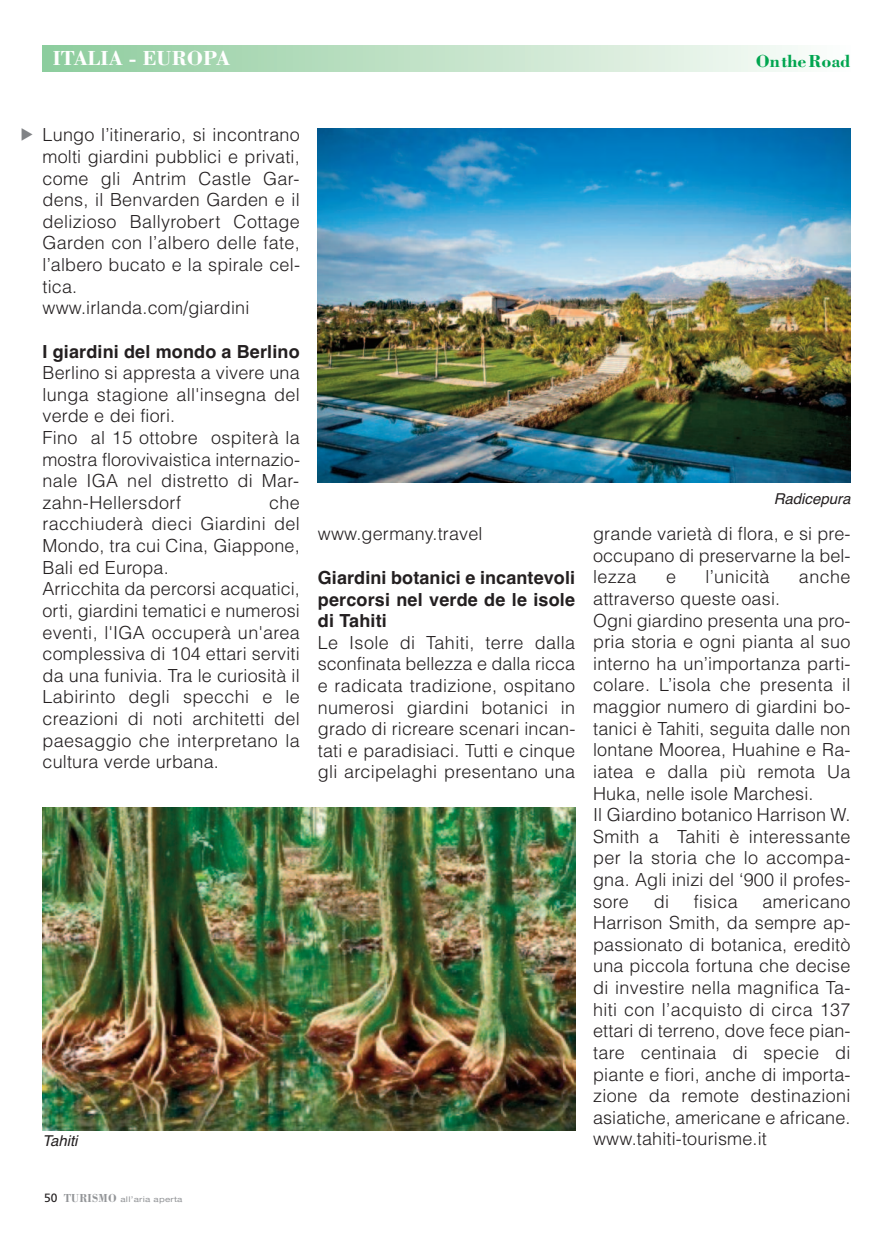
<style>
.page{position:relative;width:893px;height:1234px;background:#fff}
.page>*{position:absolute;margin:0;border:0;box-sizing:border-box;transform-origin:0 0}
.t1{font:700 21px "Bodoni";color:#fff}
.t2{font:300 18px/21.6px "Helvetica";letter-spacing:.01em;color:#231f20}
.t3{font:700 18px/21.6px "Helvetica";letter-spacing:.01em;color:#231f20;text-align:justify}
.t4{font:700 18px "Bodoni";color:#00a54f}
.t5{font:italic 15px "Helvetica";color:#231f20}
.t6{font:7.8px "Helvetica Neue";letter-spacing:.025em;color:#939598;scale:1.25 1}
.s1{font-family:"Frutiger";font-size:12px;color:#231f20}
.s2{font-family:"Bodoni";font-weight:700;font-size:12px}
</style>
<div class="page">
<div style="left:43px;top:45px;width:807px;height:27px;background:linear-gradient(to right,#8ecc9c,#fcfcfa)"></div>
<img style="left:43px;top:807px;width:532px;height:322px">
<img style="left:318px;top:128px;width:532px;height:354px">
<p class="t1" style="left:53px;top:45px;width:179px">ITALIA - EUROPA</p>
<p class="t4" style="left:756px;top:50px;width:96px">OntheRoad</p>
<p class="t2" style="left:43px;top:126px;width:259px">Lungo l’itinerario, si incontrano molti giardini pubblici e privati, come gli Antrim Castle Gar&shy;dens, il Benvarden Garden e il delizioso Ballyrobert Cottage<br>Garden con l’albero delle fate, l’albero bucato e la spirale cel&shy;tica.<br>www.irlanda.com/giardini</p>
<p class="t3" style="left:43px;top:341px;width:259px">I giardini del mondo a Berlino</p>
<p class="t2" style="left:43px;top:363px;width:259px">Berlino si appresta a vivere una lunga stagione all'insegna del verde e dei fiori.<br>Fino al 15 ottobre ospiterà la mostra florovivaistica internazio&shy;nale IGA nel distretto di Mar&shy;zahn-Hellersdorf</p>
<p class="t2" style="left:43px;top:493px;width:259px;text-indent:227px">che racchiuderà dieci Giardini del<br>Mondo, tra cui Cina, Giappone,<br>Bali ed Europa.<br>Arricchita da percorsi acquatici, orti, giardini tematici e numerosi eventi, l'IGA occuperà un'area complessiva di 104 ettari serviti da una funivia. Tra le curiosità il<br>Labirinto degli specchi e le creazioni di noti architetti del paesaggio che interpretano la cultura verde urbana.</p>
<p class="t2" style="left:318px;top:524px;width:166px">www.germany.travel</p>
<p class="t3" style="left:318px;top:566px;width:259px">Giardini botanici e incantevoli percorsi nel verde de le isole di Tahiti</p>
<p class="t2" style="left:318px;top:633px;width:259px;text-align:justify">Le Isole di Tahiti, terre dalla sconfinata bellezza e dalla ricca e radicata tradizione, ospitano numerosi giardini botanici in grado di ricreare scenari incan&shy;tati e paradisiaci. Tutti e cinque gli arcipelaghi presentano una</p>
<p class="t5" style="left:43px;top:1132px;width:37px">Tahiti</p>
<p class="t6" style="left:44px;top:1194px;width:112px"><span class="s1">50</span> <span class="s2">TURISMO</span> all’aria aperta</p>
<p class="t5" style="left:774px;top:490px;width:78px">Radicepura</p>
<p class="t2" style="left:593px;top:524px;width:259px;text-align:justify">grande varietà di flora, e si pre&shy;occupano di preservarne la bel&shy;lezza</p>
<p class="t2" style="left:666px;top:567px;width:12px">e</p>
<p class="t2" style="left:706px;top:567px;width:65px">l’unicità</p>
<p class="t2" style="left:799px;top:567px;width:53px">anche</p>
<p class="t2" style="left:593px;top:589px;width:259px">attraverso queste oasi.<br>Ogni giardino presenta una pro&shy;pria storia e ogni pianta al suo interno ha un’importanza parti&shy;colare. L’isola che presenta il maggior numero di giardini bo&shy;tanici è Tahiti, seguita dalle non lontane Moorea, Huahine e Ra&shy;iatea e dalla più remota Ua<br>Huka, nelle isole Marchesi.<br>Il Giardino botanico Harrison W.<br>Smith a Tahiti è interessante per la storia che lo accompa&shy;gna. Agli inizi del ‘900 il profes&shy;sore</p>
<p class="t2" style="left:654px;top:891px;width:17px">di</p>
<p class="t2" style="left:694px;top:891px;width:45px">fisica</p>
<p class="t2" style="left:593px;top:891px;width:259px;text-align:justify;text-indent:169px">americano Harrison Smith, da sempre ap&shy;passionato di botanica, ereditò una piccola fortuna che decise di investire nella magnifica Ta&shy;hiti con l’acquisto di circa 137 ettari di terreno, dove fece pian&shy;tare centinaia di specie di piante e fiori, anche di importa&shy;zione da remote destinazioni asiatiche, americane e africane. www.tahiti-tourisme.it</p>
</div>
